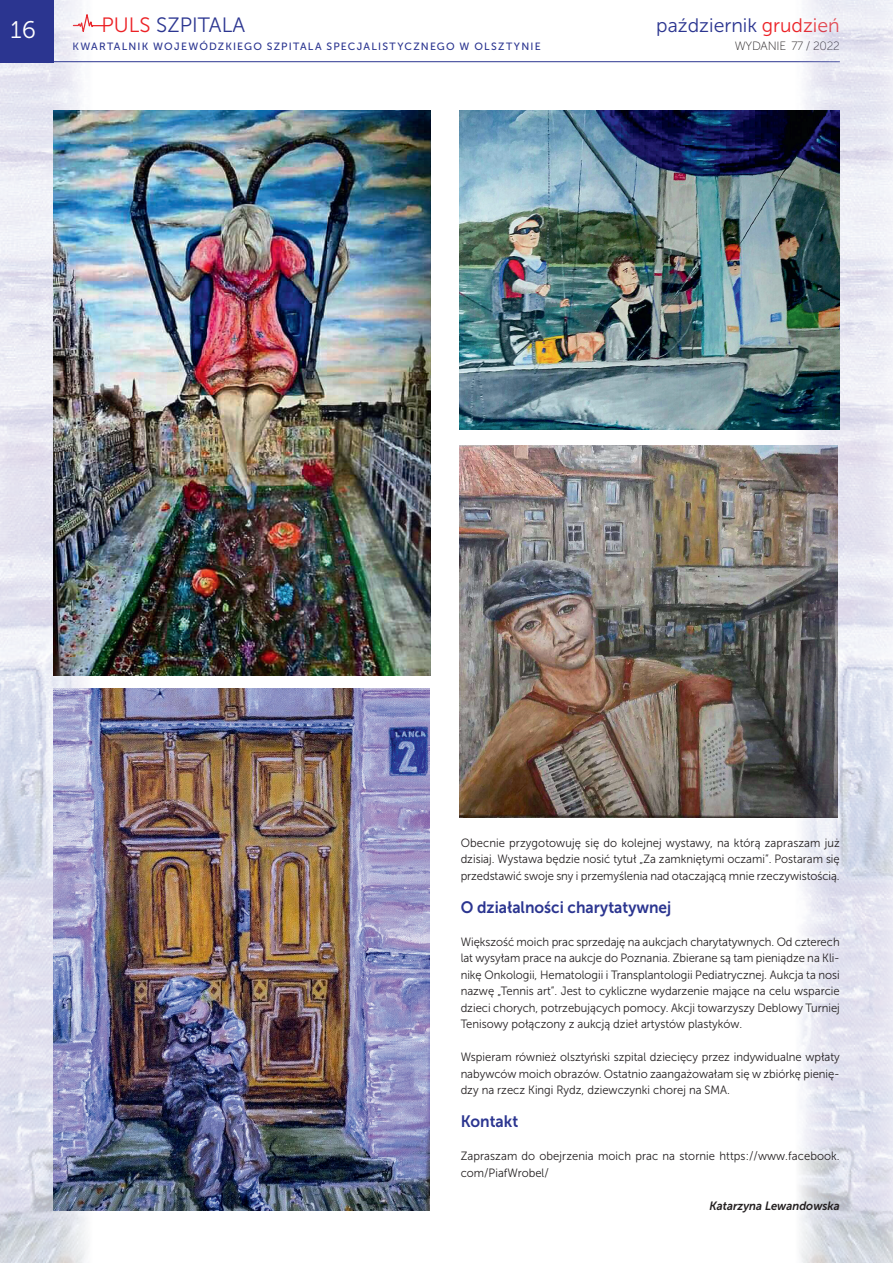
<style>
.page{position:relative;width:893px;height:1263px;background:#fff}
.page>*{position:absolute;margin:0;border:0;box-sizing:border-box;transform-origin:0 0}
.t1{font:24px "Museo Sans 300";color:#fff}
.t2{font:20.7px "Museo Sans 300";color:#2b3590}
.t3{font:19.5px "Museo Sans 300";color:#2b3590}
.t4{font:16.5px "Museo Sans 700";color:#2b3590;scale:.94 1}
.t5{font:12px/16.5px "Museo Sans 300";color:#231f20;text-align:justify;scale:.94 1}
.t6{font:italic 12px "Museo Sans 700";color:#231f20;scale:.94 1}
.t7{font:12px "Museo Sans 100";letter-spacing:-.02em;color:#231f20}
.t8{font:10.5px "Museo Sans 500";letter-spacing:.115em;color:#2b3590}
.s1{color:#ec2125}
</style>
<div class="page">
<svg style="left:92px;top:24px;width:14px;height:3px"></svg>
<img style="left:0;top:0;width:92px;height:1263px">
<img style="left:53px;top:110px;width:378px;height:565px">
<img style="left:53px;top:689px;width:376px;height:521px">
<img style="left:459px;top:446px;width:336px;height:371px">
<div style="left:0;top:0;width:53px;height:62px;background:#2b3590"></div>
<hr style="left:0;top:61px;width:840px;height:1px;background:#2b3590">
<img style="left:795px;top:0;width:98px;height:1263px">
<img style="left:459px;top:110px;width:381px;height:319px">
<h2 class="t2" style="left:101px;top:14px;width:145px"><span class="s1">PULS</span> SZPITALA</h2>
<p class="t8" style="left:72px;top:41px;width:470px">KWARTALNIK WOJEWÓDZKIEGO SZPITALA SPECJALISTYCZNEGO W OLSZTYNIE</p>
<h1 class="t1" style="left:11px;top:16px;width:27px">16</h1>
<h3 class="t3" style="left:656px;top:14px;width:185px">październik <span class="s1">grudzień</span></h3>
<p class="t7" style="left:735px;top:39px;width:107px">WYDANIE 77 / 2022</p>
<p class="t5" style="left:461px;top:834px;width:405px">Obecnie przygotowuję się do kolejnej wystawy, na którą zapraszam już dzisiaj. Wystawa będzie nosić tytuł „Za zamkniętymi oczami”. Postaram się przedstawić swoje sny i przemyślenia nad otaczającą mnie rzeczywistością.</p>
<h3 class="t4" style="left:461px;top:898px;width:226px">O działalności charytatywnej</h3>
<p class="t5" style="left:461px;top:933px;width:405px">Większość moich prac sprzedaję na aukcjach charytatywnych. Od czterech lat wysyłam prace na aukcje do Poznania. Zbierane są tam pieniądze na Kli&shy;nikę Onkologii, Hematologii i Transplantologii Pediatrycznej. Aukcja ta nosi nazwę „Tennis art”. Jest to cykliczne wydarzenie mające na celu wsparcie dzieci chorych, potrzebujących pomocy. Akcji towarzyszy Deblowy Turniej Tenisowy połączony z aukcją dzieł artystów plastyków.</p>
<p class="t5" style="left:461px;top:1049px;width:405px">Wspieram również olsztyński szpital dziecięcy przez indywidualne wpłaty nabywców moich obrazów. Ostatnio zaangażowałam się w zbiórkę pienię&shy;dzy na rzecz Kingi Rydz, dziewczynki chorej na SMA.</p>
<h3 class="t4" style="left:461px;top:1112px;width:63px">Kontakt</h3>
<p class="t5" style="left:461px;top:1148px;width:405px">Zapraszam do obejrzenia moich prac na stornie https://www.facebook. com/PiafWrobel/</p>
<p class="t6" style="left:709px;top:1199px;width:140px">Katarzyna Lewandowska</p>
</div>
